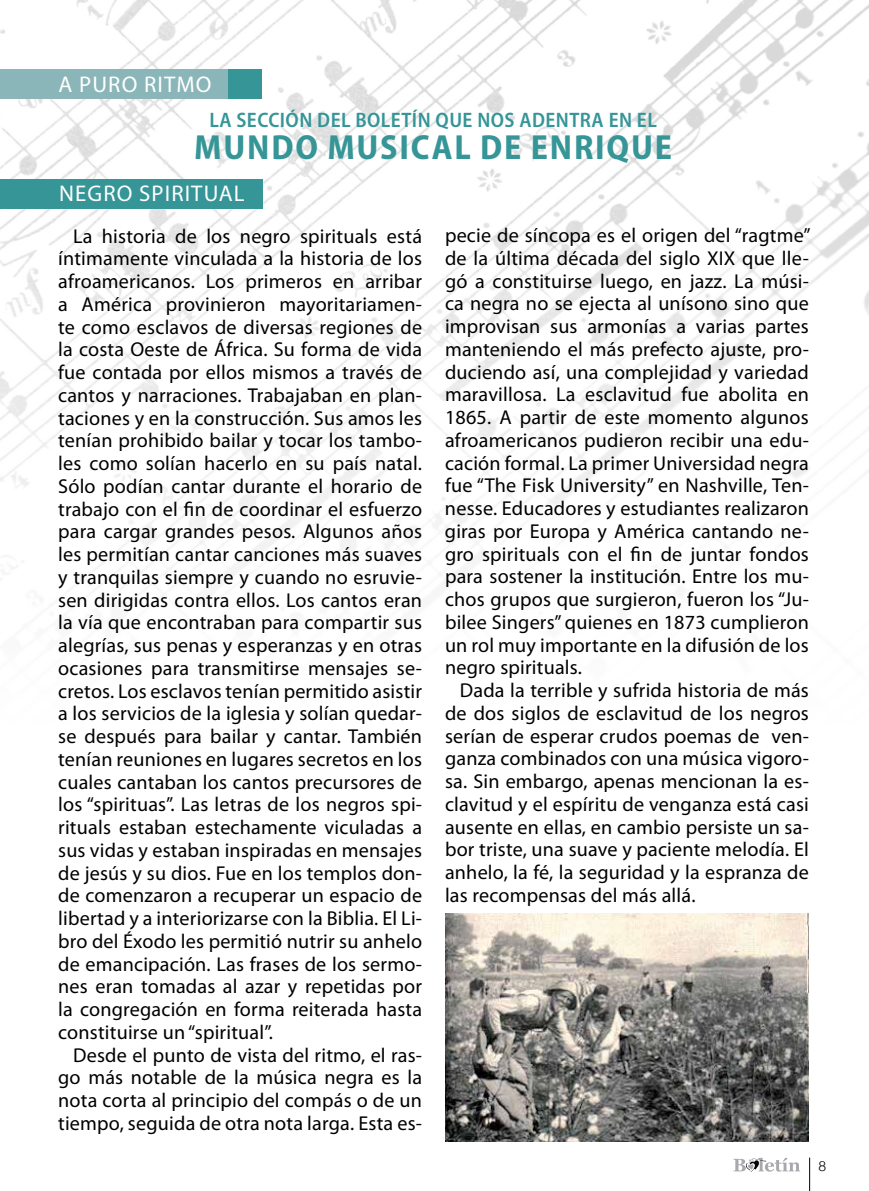
<style>
.page{position:relative;width:869px;height:1191px;background:#fff}
.page>*{position:absolute;margin:0;border:0;box-sizing:border-box;transform-origin:0 0}
.t1{font:700 semi-condensed 35px "Myriad Pro";letter-spacing:.05em;color:#359597}
.t2{font:22.75px "Myriad Pro";color:#fff}
.t3{font:600 semi-condensed 21px "Myriad Pro";letter-spacing:.02em;color:#359597}
.t4{font:20.12px/22.8px "Myriad Pro";letter-spacing:.01em;color:#000;text-align:justify}
.t5{font:300 14px "Helvetica";color:#000}
</style>
<div class="page">
<hr style="left:809px;top:1157px;width:1px;height:34px;background:#000">
<svg style="left:733px;top:1157px;width:66px;height:14px"></svg>
<img style="left:0;top:0;width:868px;height:577px">
<div style="left:0;top:69px;width:229px;height:30px;background:#8bb6b9"></div>
<div style="left:229px;top:69px;width:33px;height:30px;background:#359597"></div>
<div style="left:0;top:179px;width:262px;height:29px;background:#359597"></div>
<img style="left:445px;top:913px;width:363px;height:228px">
<p class="t2" style="left:58px;top:71px;width:49px">A PURO</p>
<p class="t2" style="left:144px;top:71px;width:14px">RITMO</p>
<p class="t3" style="left:209px;top:109px;width:449px">LA SECCIÓN DEL BOLETÍN QUE NOS ADENTRA EN EL</p>
<h1 class="t1" style="left:194px;top:128px;width:479px">MUNDO MUSICAL DE ENRIQUE</h1>
<p class="t2" style="left:59px;top:180px;width:118px">NEGRO SPIRITUAL</p>
<p class="t4" style="left:58px;top:224px;width:365px;text-indent:15px">La historia de los negro spirituals está íntimamente vinculada a la historia de los afroamericanos. Los primeros en arribar a América provinieron mayoritariamen&shy;te como esclavos de diversas regiones de la costa Oeste de África. Su forma de vida fue contada por ellos mismos a través de cantos y narraciones. Trabajaban en plan&shy;taciones y en la construcción. Sus amos les tenían prohibido bailar y tocar los tambo&shy;les como solían hacerlo en su país natal.<br>Sólo podían cantar durante el horario de trabajo con el fin de coordinar el esfuerzo para cargar grandes pesos. Algunos años les permitían cantar canciones más suaves y tranquilas siempre y cuando no esruvie&shy;sen dirigidas contra ellos. Los cantos eran la vía que encontraban para compartir sus alegrías, sus penas y esperanzas y en otras ocasiones para transmitirse mensajes se&shy;cretos. Los esclavos tenían permitido asistir a los servicios de la iglesia y solían quedar&shy;se después para bailar y cantar. También tenían reuniones en lugares secretos en los cuales cantaban los cantos precursores de los “spirituas”. Las letras de los negros spi&shy;rituals estaban estechamente viculadas a sus vidas y estaban inspiradas en mensajes de jesús y su dios. Fue en los templos don&shy;de comenzaron a recuperar un espacio de libertad y a interiorizarse con la Biblia. El Li&shy;bro del Éxodo les permitió nutrir su anhelo de emancipación. Las frases de los sermo&shy;nes eran tomadas al azar y repetidas por la congregación en forma reiterada hasta constituirse un “spiritual”.</p>
<p class="t4" style="left:58px;top:1043px;width:365px;text-indent:15px">Desde el punto de vista del ritmo, el ras&shy;go más notable de la música negra es la nota corta al principio del compás o de un tiempo, seguida de otra nota larga. Esta es-</p>
<p class="t4" style="left:445px;top:224px;width:367px">pecie de síncopa es el origen del “ragtme” de la última década del siglo XIX que lle&shy;gó a constituirse luego, en jazz. La músi&shy;ca negra no se ejecta al unísono sino que improvisan sus armonías a varias partes manteniendo el más prefecto ajuste, pro&shy;duciendo así, una complejidad y variedad maravillosa. La esclavitud fue abolita en 1865. A partir de este momento algunos afroamericanos pudieron recibir una edu&shy;cación formal. La primer Universidad negra fue “The Fisk University” en Nashville, Ten&shy;nesse. Educadores y estudiantes realizaron giras por Europa y América cantando ne&shy;gro spirituals con el fin de juntar fondos para sostener la institución. Entre los mu&shy;chos grupos que surgieron, fueron los “Ju&shy;bilee Singers” quienes en 1873 cumplieron un rol muy importante en la difusión de los negro spirituals.</p>
<p class="t4" style="left:445px;top:678px;width:365px;text-indent:15px">Dada la terrible y sufrida historia de más de dos siglos de esclavitud de los negros serían de esperar crudos poemas de ven&shy;ganza combinados con una música vigoro&shy;sa. Sin embargo, apenas mencionan la es&shy;clavitud y el espíritu de venganza está casi ausente en ellas, en cambio persiste un sa&shy;bor triste, una suave y paciente melodía. El anhelo, la fé, la seguridad y la espranza de las recompensas del más allá.</p>
<p class="t5" style="left:818px;top:1157px;width:9px">8</p>
</div>
